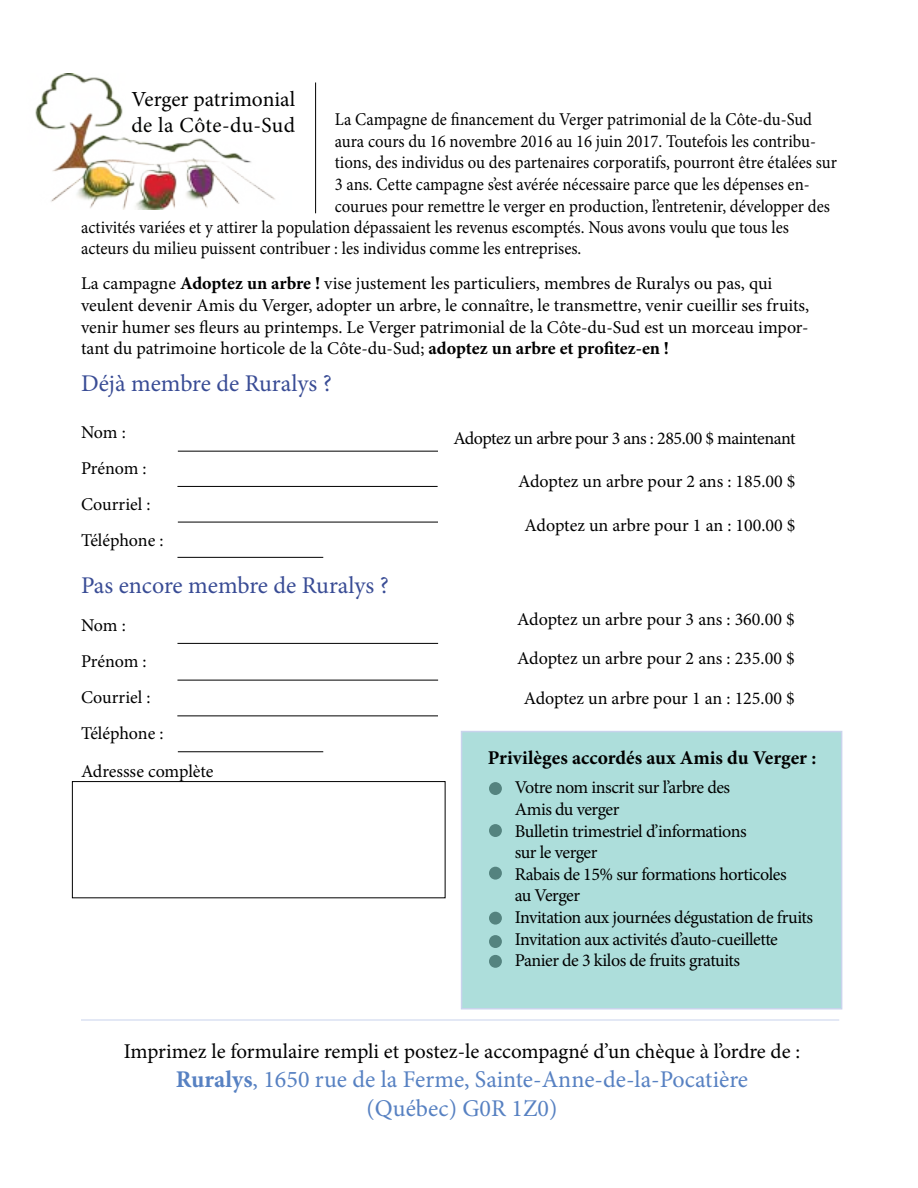
<style>
.page{position:relative;width:918px;height:1188px;background:#fff}
.page>*{position:absolute;margin:0;border:0;box-sizing:border-box;transform-origin:0 0}
.t1{font:24px/28.8px "Minion Pro";color:#5781c2;text-align:center}
.t2{font:24px "Minion Pro";color:#394c95}
.t3{font:21.6px/25.8px "Minion Pro";letter-spacing:.005em;color:#000}
.t4{font:21px "Minion Pro";color:#000}
.t5{font:700 19.5px "Minion Pro";color:#000}
.t6{font:18px/36px "Minion Pro";letter-spacing:-.005em;color:#000}
.t7{font:18px "Minion Pro";letter-spacing:-.005em;color:#000;scale:.93 1}
.t8{font:18px/21.6px "Minion Pro";letter-spacing:-.025em;color:#000}
.t9{font:18px "Minion Pro";letter-spacing:-.03em;color:#000}
.s1{font-weight:700}
</style>
<div class="page">
<div style="left:72px;top:781px;width:374px;height:117px;border:1px solid #000"></div>
<div style="left:461px;top:731px;width:381px;height:279px;background:#addedb;border:2px solid #c9d3ec"></div>
<img style="left:35px;top:73px;width:240px;height:137px">
<hr style="left:315px;top:82px;width:1px;height:131px;background:#000">
<hr style="left:81px;top:1020px;width:758px;height:1px;background:#c9d3ec">
<div style="left:489px;top:782px;width:13px;height:13px;background:#54837f;border-radius:50%"></div>
<div style="left:489px;top:824px;width:13px;height:13px;background:#54837f;border-radius:50%"></div>
<div style="left:489px;top:867px;width:13px;height:13px;background:#54837f;border-radius:50%"></div>
<div style="left:489px;top:912px;width:13px;height:13px;background:#54837f;border-radius:50%"></div>
<div style="left:489px;top:935px;width:13px;height:13px;background:#54837f;border-radius:50%"></div>
<div style="left:489px;top:955px;width:13px;height:13px;background:#54837f;border-radius:50%"></div>
<hr style="left:178px;top:451px;width:260px;height:1px;background:#000">
<hr style="left:177px;top:643px;width:261px;height:1px;background:#000">
<hr style="left:177px;top:680px;width:261px;height:1px;background:#000">
<hr style="left:177px;top:716px;width:261px;height:1px;background:#000">
<hr style="left:178px;top:751px;width:145px;height:1px;background:#000">
<hr style="left:177px;top:486px;width:261px;height:1px;background:#000">
<hr style="left:178px;top:522px;width:260px;height:1px;background:#000">
<hr style="left:177px;top:557px;width:146px;height:1px;background:#000">
<p class="t3" style="left:132px;top:86px;width:165px">Verger patrimonial de la Côte-du-Sud</p>
<p class="t7" style="left:335px;top:107px;width:515px">La Campagne de financement du Verger patrimonial de la Côte-du-Sud</p>
<p class="t7" style="left:335px;top:129px;width:519px">aura cours du 16 novembre 2016 au 16 juin 2017. Toutefois les contribu-</p>
<p class="t7" style="left:335px;top:151px;width:541px">tions, des individus ou des partenaires corporatifs, pourront être étalées sur</p>
<p class="t7" style="left:335px;top:172px;width:512px">3 ans. Cette campagne s’est avérée nécessaire parce que les dépenses en-</p>
<p class="t7" style="left:335px;top:194px;width:534px">courues pour remettre le verger en production, l’entretenir, développer des</p>
<p class="t7" style="left:81px;top:215px;width:763px">activités variées et y attirer la population dépassaient les revenus escomptés. Nous avons voulu que tous les</p>
<p class="t7" style="left:81px;top:236px;width:540px">acteurs du milieu puissent contribuer : les individus comme les entreprises.</p>
<p class="t6" style="left:81px;top:273px;width:730px;line-height:21.6px">La campagne <span class="s1">Adoptez un arbre !</span> vise justement les particuliers, membres de Ruralys ou pas, qui veulent devenir Amis du Verger, adopter un arbre, le connaître, le transmettre, venir cueillir ses fruits, venir humer ses fleurs au printemps. Le Verger patrimonial de la Côte-du-Sud est un morceau impor&shy;tant du patrimoine horticole de la Côte-du-Sud; <span class="s1">adoptez un arbre et profitez-en !</span></p>
<h1 class="t2" style="left:81px;top:367px;width:252px">Déjà membre de Ruralys ?</h1>
<p class="t6" style="left:81px;top:414px;width:84px">Nom :<br>Prénom :<br>Courriel :<br>Téléphone :</p>
<h1 class="t2" style="left:81px;top:569px;width:309px">Pas encore membre de Ruralys ?</h1>
<p class="t6" style="left:81px;top:607px;width:84px">Nom :<br>Prénom :<br>Courriel :<br>Téléphone :</p>
<p class="t6" style="left:81px;top:754px;width:134px">Adressse complète</p>
<p class="t9" style="left:453px;top:426px;width:344px">Adoptez un arbre pour 3 ans : 285.00 $ maintenant</p>
<p class="t6" style="left:518px;top:463px;width:279px">Adoptez un arbre pour 2 ans : 185.00 $</p>
<p class="t6" style="left:525px;top:507px;width:272px">Adoptez un arbre pour 1 an : 100.00 $</p>
<p class="t6" style="left:517px;top:602px;width:279px">Adoptez un arbre pour 3 ans : 360.00 $</p>
<p class="t6" style="left:517px;top:640px;width:279px">Adoptez un arbre pour 2 ans : 235.00 $</p>
<p class="t6" style="left:524px;top:681px;width:272px">Adoptez un arbre pour 1 an : 125.00 $</p>
<p class="t5" style="left:488px;top:744px;width:330px">Privilèges accordés aux Amis du Verger :</p>
<p class="t8" style="left:515px;top:777px;width:300px">Votre nom inscrit sur l’arbre des<br>Amis du verger<br>Bulletin trimestriel d’informations<br>sur le verger<br>Rabais de 15% sur formations horticoles<br>au Verger<br>Invitation aux journées dégustation de fruits<br>Invitation aux activités d’auto-cueillette<br>Panier de 3 kilos de fruits gratuits</p>
<p class="t4" style="left:124px;top:1037px;width:678px">Imprimez le formulaire rempli et postez-le accompagné d’un chèque à l’ordre de :</p>
<h1 class="t1" style="left:176px;top:1065px;width:574px"><span class="s1">Ruralys</span>, 1650 rue de la Ferme, Sainte-Anne-de-la-Pocatière (Québec) G0R 1Z0)</h1>
</div>
